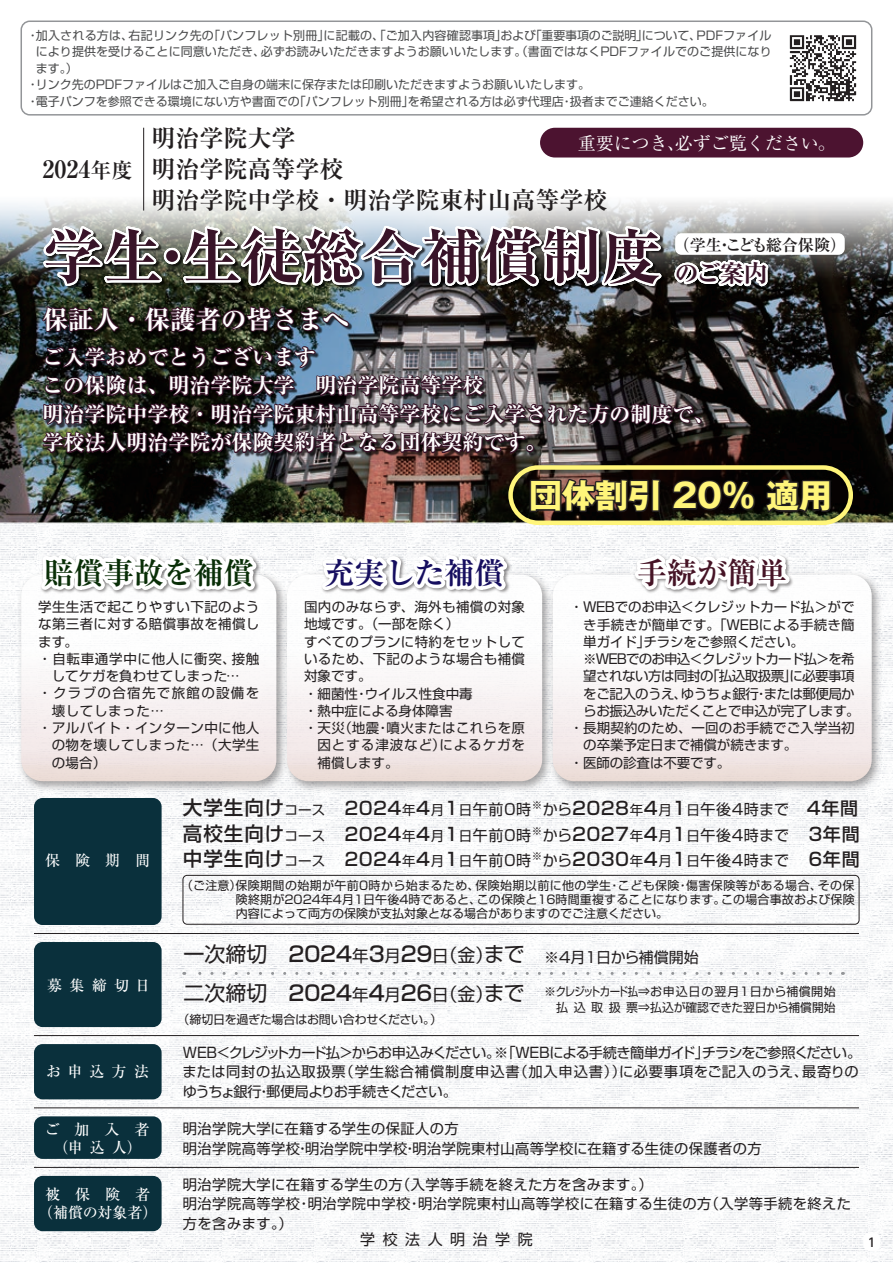
<style>
.page{position:relative;width:893px;height:1263px;background:#fff}
.page>*{position:absolute;margin:0;border:0;box-sizing:border-box;transform-origin:0 0}
.t1{font:700 expanded 60px "Ryumin Pr 6 N";color:#381428}
.t2{font:700 33px "Gothic MB101 Pr 6 N";color:#fff57a}
.t3{font:700 30px "Ryumin Pr 6 N";color:#092e07}
.t4{font:700 30px "Ryumin Pr 6 N";color:#160e5f}
.t5{font:700 30px "Ryumin Pr 6 N";color:#461426}
.t6{font:700 expanded 25.5px "Ryumin Pr 6 N";color:#fff}
.t7{font:700 24px/30.9px "Ryumin Pr 6 N";color:#231f20}
.t8{font:700 expanded 24px "Ryumin Pr 6 N";color:#381428}
.t9{font:700 expanded 21px/28.5px "Ryumin Pr 6 N";color:#fff}
.t10{font:21px/39.3px "Shin Go Pr 6 N";color:#231f20}
.t11{font:500 18px/25.5px "Shin Go Pr 6 N";letter-spacing:-.2em;color:#231f20}
.t12{font:18px "Ryumin Pr 6 N";color:#fff}
.t13{font:700 16.05px "Ryumin Pr 6 N";color:#231f20}
.t14{font:500 15px/18px "Ryumin Pr 6 N";letter-spacing:.5em;color:#fff;text-align:center}
.t15{font:500 15px/18px "Ryumin Pr 6 N";color:#fff;text-align:center}
.t16{font:15px "Shin Go Pr 6 N";color:#231f20}
.t17{font:15px "Shin Go Pr 6 N";letter-spacing:.5em;color:#231f20}
.t18{font:14.25px/19.5px "Shin Go Pr 6 N";letter-spacing:.03em;color:#231f20}
.t19{font:14.25px/19.5px "Shin Go Pr 6 N";letter-spacing:-.025em;color:#231f20}
.t20{font:13.5px "Shin Go Pro";letter-spacing:.025em;color:#231f20}
.t21{font:13.5px "Shin Go Pr 6 N";letter-spacing:-.015em;color:#231f20}
.t22{font:13.5px "Shin Go Pro";color:#231f20}
.t23{font:13.5px "Shin Go Pr 6 N";letter-spacing:-.065em;color:#231f20}
.t24{font:13.5px "Shin Go Pr 6 N";letter-spacing:-.04em;color:#231f20}
.t25{font:13.5px "Shin Go Pr 6 N";letter-spacing:-.045em;color:#231f20}
.t26{font:13.5px "Shin Go Pr 6 N";letter-spacing:.015em;color:#231f20}
.t27{font:13.5px "Shin Go Pr 6 N";letter-spacing:.01em;color:#231f20}
.t28{font:13.5px "Shin Go Pro";letter-spacing:.05em;color:#231f20}
.t29{font:13.5px "Shin Go Pro";letter-spacing:.1em;color:#231f20}
.t30{font:13.5px "Shin Go Pro";letter-spacing:.07em;color:#231f20}
.t31{font:13.5px "Shin Go Pro";letter-spacing:.045em;color:#231f20}
.t32{font:12px "Shin Go Pr 6 N";color:#4b4c4d}
.t33{font:12px/14.2px "Shin Go Pr 6 N";color:#231f20;text-align:right}
.t34{font:12px "Shin Go Pr 6 N";letter-spacing:-.02em;color:#231f20}
.t35{font:500 12px "UD Shin Go NT Pro";color:#231f20}
.s1{font-size:21px}
.s2{font-size:19.5px}
.s3{font-weight:400;font-size:13.5px}
.s4{font-weight:400;font-size:15px}
.s5{font-family:"Shin Go Pr 6 N"}
.s6{font-weight:500}
.s7{font-size:16.5px}
.s8{font-size:18px}
</style>
<div class="page">
<img style="left:0;top:20px;width:893px;height:502px">
<img style="left:0;top:522px;width:893px;height:741px">
<img style="left:14px;top:568px;width:266px;height:227px">
<svg style="left:21px;top:574px;width:255px;height:207px;background:#f0e7e5"></svg>
<img style="left:556px;top:568px;width:330px;height:227px">
<svg style="left:556px;top:574px;width:316px;height:207px"></svg>
<img style="left:280px;top:729px;width:276px;height:66px">
<svg style="left:287px;top:729px;width:255px;height:52px;background:#efe4e3"></svg>
<div style="left:34px;top:798px;width:128px;height:127px;background:#0a303c;border-radius:9px"></div>
<div style="left:34px;top:1116px;width:128px;height:43px;background:#0a303c;border-radius:9px"></div>
<div style="left:34px;top:1176px;width:128px;height:55px;background:#0a303c;border-radius:9px"></div>
<div style="left:675px;top:233px;width:170px;height:22px;background:#fff;border-radius:6px"></div>
<div style="left:34px;top:942px;width:128px;height:85px;background:#0a303c;border-radius:9px"></div>
<div style="left:34px;top:1044px;width:128px;height:55px;background:#0a303c;border-radius:9px"></div>
<hr style="left:34px;top:933px;width:825px;height:1px;background:#231f20">
<hr style="left:34px;top:1035px;width:825px;height:1px;background:#231f20">
<hr style="left:34px;top:1107px;width:825px;height:1px;background:#231f20">
<hr style="left:34px;top:1167px;width:825px;height:1px;background:#231f20">
<img style="left:35px;top:211px;width:797px;height:518px">
<svg style="left:184px;top:972px;width:646px;height:3px"></svg>
<div style="left:21px;top:21px;width:851px;height:94px;background:#fff;border-radius:9px"></div>
<div style="left:21px;top:21px;width:851px;height:95px;border:2px solid #939598;border-radius:9px"></div>
<hr style="left:143px;top:128px;width:1px;height:83px;background:#231f20">
<div style="left:183px;top:875px;width:676px;height:50px;border:1px solid #231f20;border-radius:4px"></div>
<div style="left:540px;top:128px;width:323px;height:29px;background:#4c1330;border-radius:15px"></div>
<img style="left:789px;top:35px;width:68px;height:67px">
<div style="left:863px;top:1233px;width:17px;height:17px;background:#fff;border-radius:5px"></div>
<p class="t32" style="left:27px;top:25px;width:746px">・加入される方は、右記リンク先の「パンフレット別冊」に記載の、「ご加入内容確認事項」および「重要事項のご説明」について、PDFファイル</p>
<p class="t32" style="left:36px;top:42px;width:737px">により提供を受けることに同意いただき、必ずお読みいただきますようお願いいたします。（書面ではなくPDFファイルでのご提供になり</p>
<p class="t32" style="left:36px;top:58px;width:43px">ます。）</p>
<p class="t32" style="left:27px;top:75px;width:565px">・リンク先のPDFファイルはご加入ご自身の端末に保存または印刷いただきますようお願いいたします。</p>
<p class="t32" style="left:27px;top:91px;width:688px">・電子パンフを参照できる環境にない方や書面での「パンフレット別冊」を希望される方は必ず代理店・扱者までご連絡ください。</p>
<h3 class="t7" style="left:43px;top:153px;width:92px">2024<span class="s1">年度</span></h3>
<h3 class="t7" style="left:151px;top:122px;width:458px">明治学院大学<br>明治学院高等学校<br>明治学院中学校・明治学院東村山高等学校</h3>
<h3 class="t12" style="left:578px;top:129px;width:259px">重要につき、必ずご覧ください。</h3>
<h1 class="t1" style="left:43px;top:209px;width:620px">学生・生徒総合補償制度</h1>
<h3 class="t13" style="left:674px;top:232px;width:174px">（学生・こども総合保険）</h3>
<h3 class="t8" style="left:675px;top:254px;width:94px">のご案内</h3>
<h3 class="t6" style="left:43px;top:299px;width:308px">保証人・保護者の皆さまへ</h3>
<h3 class="t9" style="left:43px;top:342px;width:673px">ご入学おめでとうございます<br>この保険は、明治学院大学　明治学院高等学校　<br>明治学院中学校・明治学院東村山高等学校にご入学された方の制度で、学校法人明治学院が保険契約者となる団体契約です。</h3>
<h2 class="t2" style="left:529px;top:468px;width:305px">団体割引 20％ 適用</h2>
<h3 class="t4" style="left:325px;top:549px;width:181px">充実した補償</h3>
<h3 class="t5" style="left:637px;top:549px;width:152px">手続が簡単</h3>
<h3 class="t3" style="left:44px;top:549px;width:212px">賠償事故を補償</h3>
<p class="t20" style="left:38px;top:596px;width:223px">学生生活で起こりやすい下記のよう</p>
<p class="t20" style="left:38px;top:613px;width:223px">な第三者に対する賠償事故を補償し</p>
<p class="t20" style="left:38px;top:630px;width:41px">ます。</p>
<p class="t28" style="left:38px;top:648px;width:223px">・自転車通学中に他人に衝突、接触</p>
<p class="t22" style="left:52px;top:665px;width:189px">してケガを負わせてしまった…</p>
<p class="t29" style="left:38px;top:682px;width:223px">・クラブの合宿先で旅館の設備を</p>
<p class="t31" style="left:52px;top:699px;width:114px">壊してしまった…</p>
<p class="t20" style="left:38px;top:717px;width:223px">・アルバイト・インターン中に他人</p>
<p class="t20" style="left:52px;top:734px;width:209px">の物を壊してしまった…（大学生</p>
<p class="t20" style="left:52px;top:751px;width:56px">の場合）</p>
<p class="t21" style="left:570px;top:596px;width:286px">・WEBでのお申込＜クレジットカード払＞がで</p>
<p class="t26" style="left:583px;top:613px;width:273px">き手続きが簡単です。「WEBによる手続き簡</p>
<p class="t21" style="left:583px;top:630px;width:222px">単ガイド」チラシをご参照ください。</p>
<p class="t23" style="left:583px;top:648px;width:273px">※WEBでのお申込＜クレジットカード払＞を希</p>
<p class="t24" style="left:583px;top:665px;width:273px">望されない方は同封の「払込取扱票」に必要事項</p>
<p class="t25" style="left:583px;top:682px;width:273px">をご記入のうえ、ゆうちょ銀行・または郵便局か</p>
<p class="t21" style="left:583px;top:699px;width:278px">らお振込みいただくことで申込が完了します。</p>
<p class="t27" style="left:570px;top:717px;width:286px">・長期契約のため、一回のお手続でご入学当初</p>
<p class="t21" style="left:583px;top:734px;width:215px">の卒業予定日まで補償が続きます。</p>
<p class="t21" style="left:570px;top:751px;width:162px">・医師の診査は不要です。</p>
<h3 class="t11" style="left:183px;top:794px;width:678px"><span class="s2">大学生向け</span><span class="s3">コース</span> ２０２４<span class="s3">年</span>４<span class="s3">月</span>１<span class="s3">日</span><span class="s4">午前０時</span><sup>※</sup><span class="s4">から</span>２０２８<span class="s3">年</span>４<span class="s3">月</span>１<span class="s3">日</span><span class="s4">午後４時まで</span> ４年間<span class="s2">高校生向け</span><span class="s3">コース</span> ２０２４<span class="s3">年</span>４<span class="s3">月</span>１<span class="s3">日</span><span class="s4">午前０時</span><sup>※</sup><span class="s4">から</span>２０２７<span class="s3">年</span>４<span class="s3">月</span>１<span class="s3">日</span><span class="s4">午後４時まで</span> ３年間</h3>
<p class="t20" style="left:304px;top:596px;width:223px">国内のみならず、海外も補償の対象</p>
<p class="t22" style="left:304px;top:613px;width:157px">地域です。（一部を除く）</p>
<p class="t20" style="left:304px;top:630px;width:223px">すべてのプランに特約をセットして</p>
<p class="t20" style="left:304px;top:648px;width:223px">いるため、下記のような場合も補償</p>
<p class="t20" style="left:304px;top:665px;width:69px">対象です。</p>
<p class="t22" style="left:304px;top:682px;width:170px"><span class="s5">・</span>細菌性・ウイルス性食中毒</p>
<p class="t22" style="left:304px;top:699px;width:150px"><span class="s5">・</span>熱中症による身体障害</p>
<p class="t20" style="left:304px;top:717px;width:223px"><span class="s5">・</span>天災（地震・噴火またはこれらを原</p>
<p class="t30" style="left:318px;top:734px;width:209px">因とする津波など）によるケガを</p>
<p class="t20" style="left:318px;top:751px;width:82px">補償します。</p>
<p class="t14" style="left:45px;top:850px;width:107px">保　険　期　間</p>
<h3 class="t11" style="left:183px;top:845px;width:678px"><span class="s2">中学生向け</span><span class="s3">コース</span> ２０２４<span class="s3">年</span>４<span class="s3">月</span>１<span class="s3">日</span><span class="s4">午前０時</span><sup>※</sup><span class="s4">から</span>２０３０<span class="s3">年</span>４<span class="s3">月</span>１<span class="s3">日</span><span class="s4">午後４時まで</span> ６年間</h3>
<p class="t14" style="left:47px;top:976px;width:105px">募集締切日</p>
<p class="t14" style="left:46px;top:1062px;width:104px">お申込方法</p>
<p class="t14" style="left:45px;top:1120px;width:106px">ご加入者（申込人）</p>
<p class="t15" style="left:38px;top:1185px;width:121px">被保険者（補償の対象者）</p>
<p class="t33" style="left:236px;top:877px;width:620px;text-align:justify;text-indent:-55px">（ご注意）保険期間の始期が午前0時から始まるため、保険始期以前に他の学生・こども保険・傷害保険等がある場合、その保険終期が2024年4月1日午後4時であると、この保険と16時間重複することになります。この場合事故および保険内容によって両方の保険が支払対象となる場合がありますのでご注意ください。</p>
<p class="t16" style="left:544px;top:944px;width:156px">※4月1日から補償開始</p>
<h3 class="t10" style="left:183px;top:933px;width:343px">一次締切　<span class="s6">2024</span><span class="s7">年</span><span class="s6">3</span><span class="s7">月</span><span class="s6">29</span><span class="s7">日</span><span class="s8">（金）</span>まで二次締切　<span class="s6">2024</span><span class="s7">年</span><span class="s6">4</span><span class="s7">月</span><span class="s6">26</span><span class="s7">日</span><span class="s8">（金）</span>まで</h3>
<p class="t33" style="left:544px;top:982px;width:293px;line-height:16.5px">※クレジットカード払⇒お申込日の翌月1日から補償開始払込取扱票⇒払込が確認できた翌日から補償開始</p>
<p class="t34" style="left:177px;top:1009px;width:266px">（締切日を過ぎた場合はお問い合わせください。）</p>
<p class="t19" style="left:182px;top:1042px;width:680px">WEB＜クレジットカード払＞からお申込みください。※「WEBによる手続き簡単ガイド」チラシをご参照ください。または同封の払込取扱票（学生総合補償制度申込書（加入申込書））に必要事項をご記入のうえ、最寄りのゆうちょ銀行・郵便局よりお手続きください。</p>
<p class="t18" style="left:183px;top:1118px;width:580px">明治学院大学に在籍する学生の保証人の方<br>明治学院高等学校・明治学院中学校・明治学院東村山高等学校に在籍する生徒の保護者の方</p>
<p class="t18" style="left:183px;top:1173px;width:670px">明治学院大学に在籍する学生の方（入学等手続を終えた方を含みます。）<br>明治学院高等学校・明治学院中学校・明治学院東村山高等学校に在籍する生徒の方（入学等手続を終えた方を含みます。）</p>
<p class="t17" style="left:360px;top:1227px;width:174px">学校法人明治学院</p>
<p class="t35" style="left:868px;top:1233px;width:9px">1</p>
</div>
